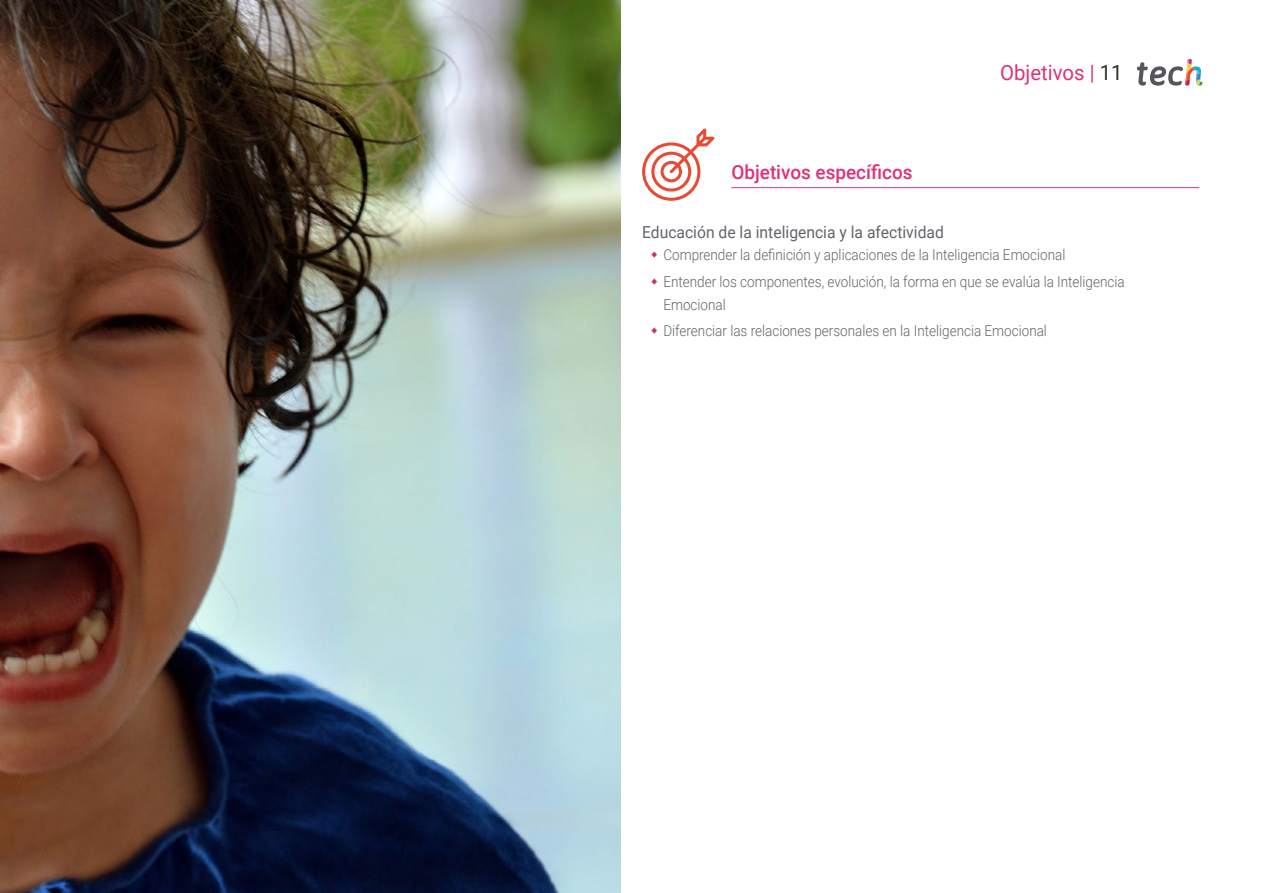
<style>
.page{position:relative;width:1263px;height:893px;background:#fff}
.page>*{position:absolute;margin:0;border:0;box-sizing:border-box;transform-origin:0 0}
.t1{font:21px "Roboto";color:#df3174}
.t2{font:500 19.5px "Roboto";color:#df3174}
.t3{font:16.5px "Roboto";color:#61646a;scale:.95 1}
.t4{font:300 15px/26.7px "Roboto";color:#61646a;scale:.9 1}
.s1{color:#312e20}
</style>
<div class="page">
<hr style="left:731px;top:187px;width:468px;height:1px;background:#df3174">
<svg style="left:642px;top:128px;width:72px;height:73px"></svg>
<svg style="left:1137px;top:59px;width:65px;height:27px"></svg>
<img style="left:0;top:0;width:621px;height:893px">
<h2 class="t2" style="left:731px;top:159px;width:183px">Objetivos específicos</h2>
<h1 class="t1" style="left:1000px;top:57px;width:124px">Objetivos | <span class="s1">11</span></h1>
<p class="t3" style="left:642px;top:221px;width:319px">Educación de la inteligencia y la afectividad</p>
<p class="t4" style="left:663px;top:241px;width:514px">Comprender la definición y aplicaciones de la Inteligencia Emocional<br>Entender los componentes, evolución, la forma en que se evalúa la Inteligencia</p>
<p class="t4" style="left:663px;top:290px;width:428px">Emocional<br>Diferenciar las relaciones personales en la Inteligencia Emocional</p>
</div>
